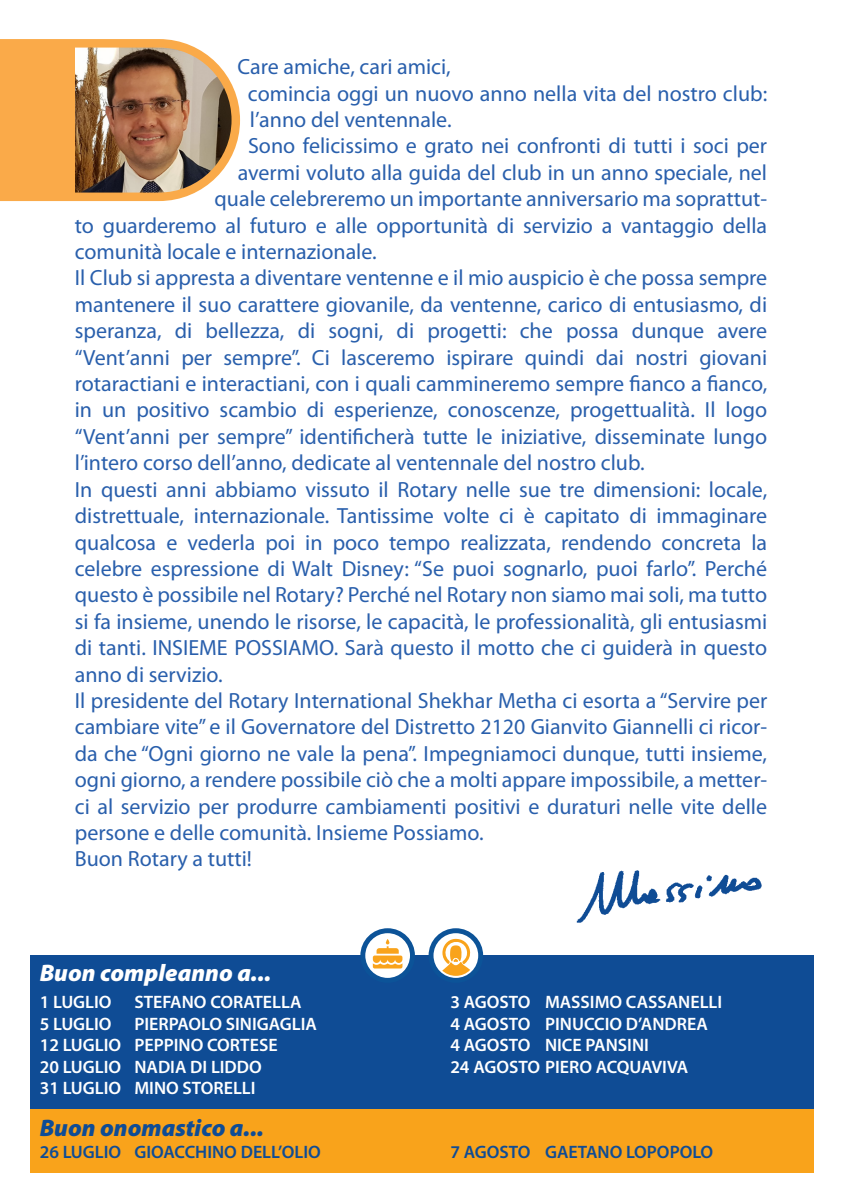
<style>
.page{position:relative;width:842px;height:1191px;background:#fff}
.page>*{position:absolute;margin:0;border:0;box-sizing:border-box;transform-origin:0 0}
.t1{font:italic 900 24px "Myriad Pro";color:#fff}
.t2{font:italic 900 24px "Myriad Pro";color:#0f4c95}
.t3{font:22px "Myriad Pro";color:#295fac}
.t4{font:600 18px/21.6px "Myriad Pro";color:#fff}
.t5{font:600 18px "Myriad Pro";color:#0f4c95}
</style>
<div class="page">
<svg style="left:0;top:39px;width:240px;height:162px"></svg>
<div style="left:30px;top:955px;width:784px;height:153px;background:#0f4c95"></div>
<div style="left:30px;top:1108px;width:784px;height:64px;background:#f9a31b"></div>
<svg style="left:363px;top:930px;width:49px;height:50px"></svg>
<div style="left:360px;top:928px;width:55px;height:54px;border:5px solid #0c5398;border-radius:50%"></div>
<svg style="left:431px;top:930px;width:50px;height:50px"></svg>
<div style="left:429px;top:928px;width:54px;height:54px;border:5px solid #0c5398;border-radius:50%"></div>
<svg style="left:373px;top:939px;width:29px;height:29px"></svg>
<svg style="left:435px;top:938px;width:41px;height:38px"></svg>
<img style="left:75px;top:48px;width:157px;height:144px">
<div style="left:14px;top:44px;width:61px;height:154px;background:#faaa49"></div>
<img style="left:576px;top:870px;width:186px;height:53px">
<p class="t3" style="left:238px;top:55px;width:215px">Care amiche, cari amici,</p>
<p class="t3" style="left:248px;top:81px;width:521px">comincia oggi un nuovo anno nella vita del nostro club:</p>
<p class="t3" style="left:250px;top:108px;width:203px">l’anno del ventennale.</p>
<p class="t3" style="left:248px;top:134px;width:521px">Sono felicissimo e grato nei confronti di tutti i soci per</p>
<p class="t3" style="left:238px;top:160px;width:531px">avermi voluto alla guida del club in un anno speciale, nel</p>
<p class="t3" style="left:215px;top:187px;width:554px">quale celebreremo un importante anniversario ma soprattut-</p>
<p class="t3" style="left:75px;top:213px;width:694px">to guarderemo al futuro e alle opportunità di servizio a vantaggio della</p>
<p class="t3" style="left:75px;top:240px;width:303px">comunità locale e internazionale.</p>
<p class="t3" style="left:75px;top:266px;width:694px">Il Club si appresta a diventare ventenne e il mio auspicio è che possa sempre</p>
<p class="t3" style="left:75px;top:292px;width:694px">mantenere il suo carattere giovanile, da ventenne, carico di entusiasmo, di</p>
<p class="t3" style="left:75px;top:319px;width:694px">speranza, di bellezza, di sogni, di progetti: che possa dunque avere</p>
<p class="t3" style="left:75px;top:345px;width:694px">“Vent’anni per sempre”. Ci lasceremo ispirare quindi dai nostri giovani</p>
<p class="t3" style="left:75px;top:372px;width:694px">rotaractiani e interactiani, con i quali cammineremo sempre fianco a fianco,</p>
<p class="t3" style="left:75px;top:398px;width:694px">in un positivo scambio di esperienze, conoscenze, progettualità. Il logo</p>
<p class="t3" style="left:75px;top:424px;width:694px">“Vent’anni per sempre” identificherà tutte le iniziative, disseminate lungo</p>
<p class="t3" style="left:75px;top:451px;width:571px">l’intero corso dell’anno, dedicate al ventennale del nostro club.</p>
<p class="t3" style="left:75px;top:477px;width:694px">In questi anni abbiamo vissuto il Rotary nelle sue tre dimensioni: locale,</p>
<p class="t3" style="left:75px;top:504px;width:694px">distrettuale, internazionale. Tantissime volte ci è capitato di immaginare</p>
<p class="t3" style="left:75px;top:530px;width:694px">qualcosa e vederla poi in poco tempo realizzata, rendendo concreta la</p>
<p class="t3" style="left:75px;top:556px;width:694px">celebre espressione di Walt Disney: “Se puoi sognarlo, puoi farlo”. Perché</p>
<p class="t3" style="left:75px;top:583px;width:694px">questo è possibile nel Rotary? Perché nel Rotary non siamo mai soli, ma tutto</p>
<p class="t3" style="left:75px;top:609px;width:694px">si fa insieme, unendo le risorse, le capacità, le professionalità, gli entusiasmi</p>
<p class="t3" style="left:75px;top:636px;width:694px">di tanti. INSIEME POSSIAMO. Sarà questo il motto che ci guiderà in questo</p>
<p class="t3" style="left:75px;top:662px;width:149px">anno di servizio.</p>
<p class="t3" style="left:75px;top:688px;width:694px">Il presidente del Rotary International Shekhar Metha ci esorta a “Servire per</p>
<p class="t3" style="left:75px;top:715px;width:694px">cambiare vite” e il Governatore del Distretto 2120 Gianvito Giannelli ci ricor-</p>
<p class="t3" style="left:75px;top:741px;width:694px">da che “Ogni giorno ne vale la pena”. Impegniamoci dunque, tutti insieme,</p>
<p class="t3" style="left:75px;top:768px;width:694px">ogni giorno, a rendere possibile ciò che a molti appare impossibile, a metter-</p>
<p class="t3" style="left:75px;top:794px;width:694px">ci al servizio per produrre cambiamenti positivi e duraturi nelle vite delle</p>
<p class="t3" style="left:75px;top:820px;width:410px">persone e delle comunità. Insieme Possiamo.</p>
<p class="t3" style="left:75px;top:847px;width:179px">Buon Rotary a tutti!</p>
<p class="t1" style="left:40px;top:959px;width:233px">Buon compleanno a...</p>
<p class="t4" style="left:40px;top:991px;width:73px">1 LUGLIO</p>
<p class="t4" style="left:134px;top:991px;width:169px">STEFANO CORATELLA</p>
<p class="t4" style="left:40px;top:1013px;width:73px">5 LUGLIO</p>
<p class="t4" style="left:40px;top:1013px;width:279px;text-indent:95px">PIERPAOLO SINIGAGLIA<br>12 LUGLIO PEPPINO CORTESE<br>20 LUGLIO NADIA DI LIDDO<br>31 LUGLIO MINO STORELLI</p>
<p class="t2" style="left:40px;top:1114px;width:226px">Buon onomastico a...</p>
<p class="t4" style="left:450px;top:991px;width:273px">3 AGOSTO MASSIMO CASSANELLI<br>4 AGOSTO PINUCCIO D’ANDREA<br>4 AGOSTO NICE PANSINI<br>24 AGOSTO PIERO ACQUAVIVA</p>
<p class="t5" style="left:40px;top:1141px;width:283px">26 LUGLIO GIOACCHINO DELL’OLIO</p>
<p class="t5" style="left:450px;top:1141px;width:264px">7 AGOSTO GAETANO LOPOPOLO</p>
</div>
